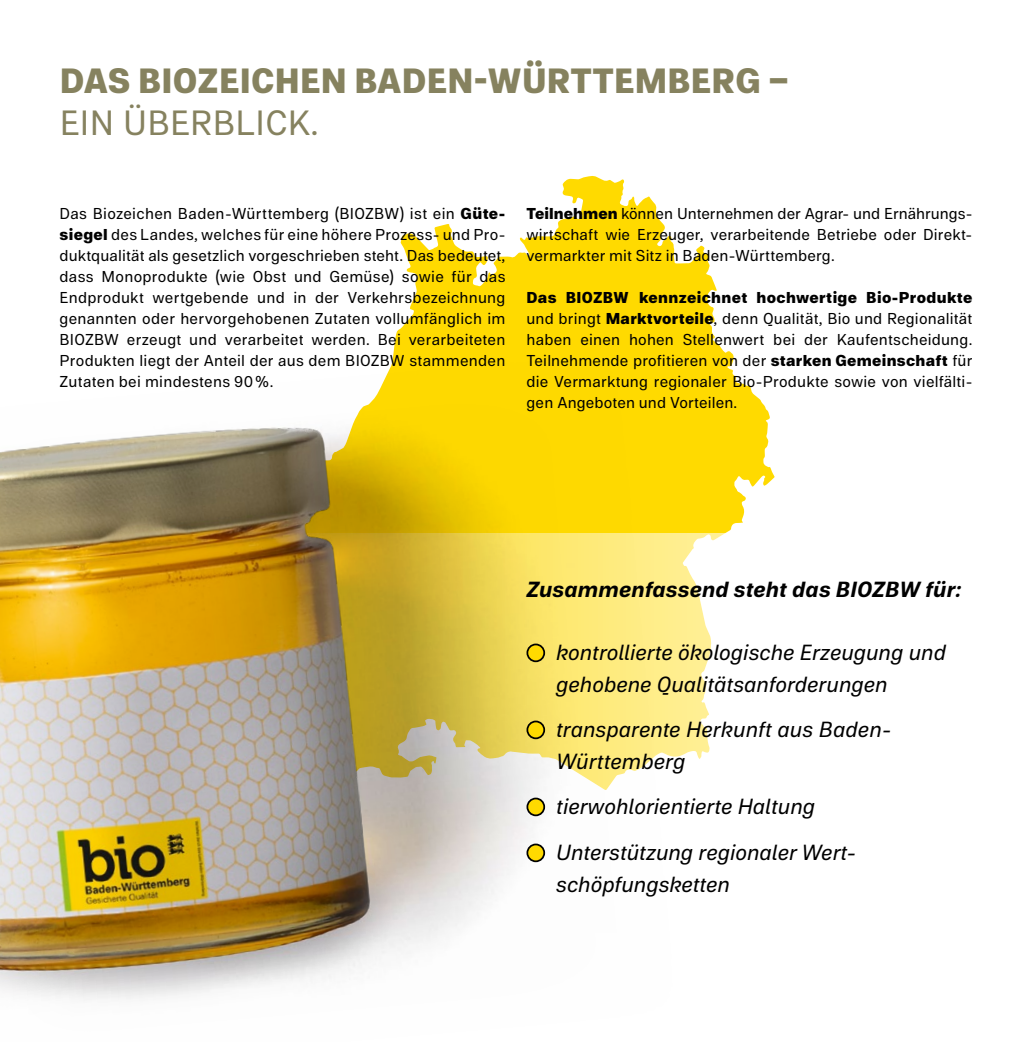
<style>
.page{position:relative;width:1032px;height:1042px;background:#fff}
.page>*{position:absolute;margin:0;border:0;box-sizing:border-box;transform-origin:0 0}
.t1{font:800 35px "Referenz Grotesk";letter-spacing:.01em;color:#86825f}
.t2{font:35px "Referenz Grotesk";letter-spacing:.01em;color:#86825f}
.t3{font:italic 21.88px/31.2px "Referenz Grotesk";color:#000}
.t4{font:italic 700 21.88px "Referenz Grotesk";letter-spacing:.01em;color:#000}
.t5{font:15.75px/21px "Referenz Grotesk";letter-spacing:.01em;color:#000;text-align:justify}
.s1{font-weight:800}
</style>
<div class="page">
<img style="left:400px;top:176px;width:375px;height:719px">
<img style="left:0;top:328px;width:492px;height:673px">
<div style="left:527px;top:644px;width:17px;height:17px;background:#ffda00;border-radius:50%"></div>
<div style="left:526px;top:643px;width:19px;height:19px;border:2px solid #000;border-radius:50%"></div>
<div style="left:527px;top:721px;width:17px;height:17px;background:#ffda00;border-radius:50%"></div>
<div style="left:526px;top:720px;width:19px;height:19px;border:2px solid #000;border-radius:50%"></div>
<div style="left:527px;top:798px;width:17px;height:17px;background:#ffda00;border-radius:50%"></div>
<div style="left:526px;top:797px;width:19px;height:19px;border:2px solid #000;border-radius:50%"></div>
<div style="left:527px;top:844px;width:17px;height:17px;background:#ffda00;border-radius:50%"></div>
<div style="left:526px;top:843px;width:19px;height:19px;border:2px solid #000;border-radius:50%"></div>
<h1 class="t1" style="left:60px;top:57px;width:731px">DAS BIOZEICHEN BADEN-WÜRTTEMBERG –</h1>
<h1 class="t2" style="left:60px;top:99px;width:260px">EIN ÜBERBLICK.</h1>
<p class="t5" style="left:60px;top:203px;width:447px">Das Biozeichen Baden-Württemberg (BIOZBW) ist ein <span class="s1">Güte&shy;siegel</span> des Landes, welches für eine höhere Prozess- und Pro&shy;duktqualität als gesetzlich vorgeschrieben steht. Das bedeutet, dass Monoprodukte (wie Obst und Gemüse) sowie für das Endprodukt wertgebende und in der Verkehrsbezeichnung genannten oder hervorgehobenen Zutaten vollumfänglich im BIOZBW erzeugt und verarbeitet werden. Bei verarbeiteten Produkten liegt der Anteil der aus dem BIOZBW stammenden Zutaten bei mindestens 90 %.</p>
<p class="t5" style="left:526px;top:202px;width:447px"><span class="s1">Teilnehmen</span> können Unternehmen der Agrar- und Ernährungs&shy;wirtschaft wie Erzeuger, verarbeitende Betriebe oder Direkt&shy;vermarkter mit Sitz in Baden-Württemberg.</p>
<p class="t5" style="left:526px;top:286px;width:447px"><span class="s1">Das BIOZBW kennzeichnet hochwertige Bio-Produkte </span>und bringt <span class="s1">Marktvorteile</span>, denn Qualität, Bio und Regionalität haben einen hohen Stellenwert bei der Kaufentscheidung.<br>Teilnehmende profitieren von der <span class="s1">starken Gemeinschaft</span> für die Vermarktung regionaler Bio-Produkte sowie von vielfälti&shy;gen Angeboten und Vorteilen.</p>
<h2 class="t4" style="left:526px;top:574px;width:437px">Zusammenfassend steht das BIOZBW für:</h2>
<h2 class="t3" style="left:556px;top:637px;width:391px">kontrollierte ökologische Erzeugung und gehobene Qualitätsanforderungen</h2>
<h2 class="t3" style="left:556px;top:714px;width:337px">transparente Herkunft aus Baden-<br>Württemberg</h2>
<h2 class="t3" style="left:556px;top:784px;width:299px;line-height:46px">tierwohlorientierte Haltung<br>Unterstützung regionaler Wert-</h2>
<h2 class="t3" style="left:556px;top:868px;width:175px">schöpfungsketten</h2>
</div>
